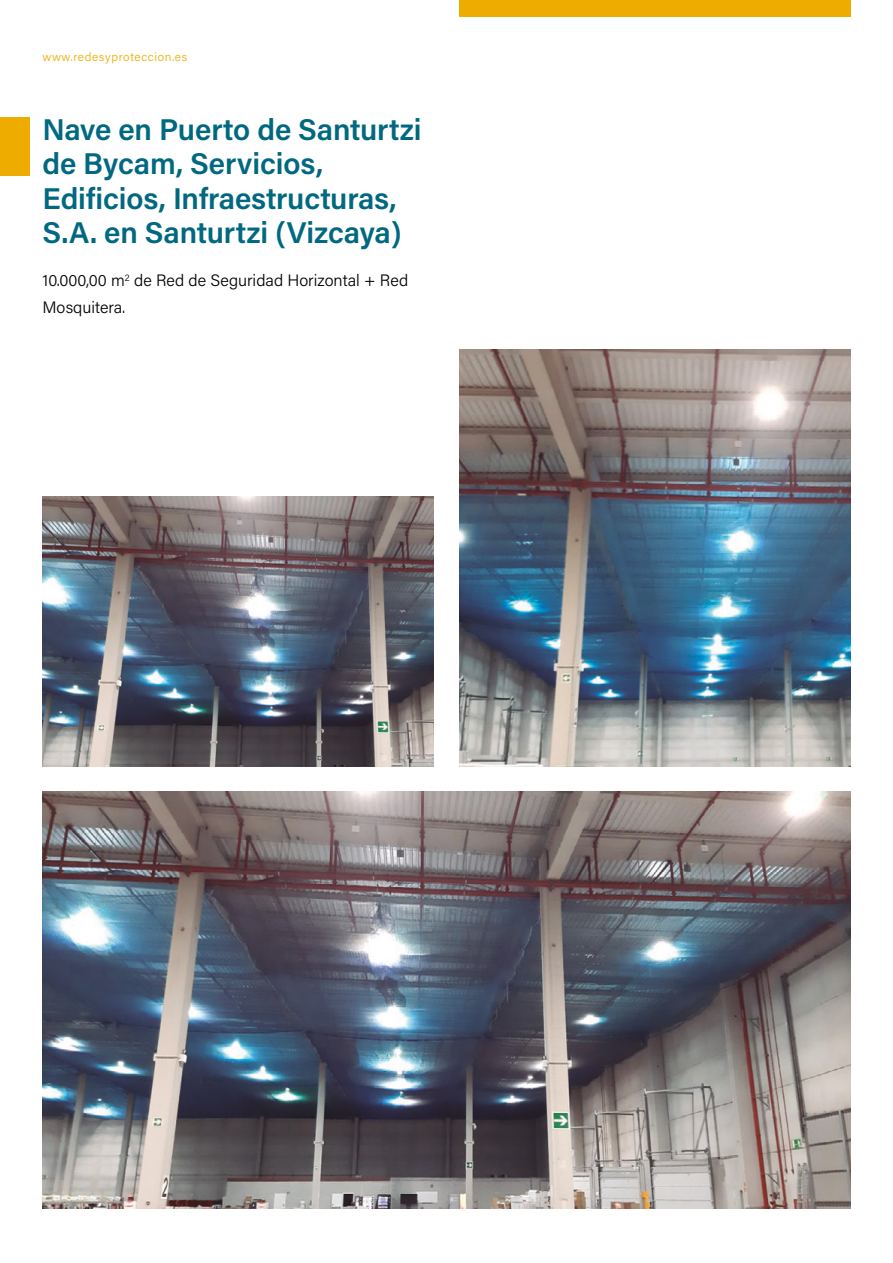
<style>
.page{position:relative;width:893px;height:1263px;background:#fff}
.page>*{position:absolute;margin:0;border:0;box-sizing:border-box;transform-origin:0 0}
.t1{font:30px/34.5px "Acumin Variable Concept";letter-spacing:.04em;color:#006880}
.t2{font:16.5px/27px "Acumin Variable Concept";letter-spacing:.01em;color:#000}
.t3{font:12px "Acumin Variable Concept";letter-spacing:.06em;color:#eeab00}
</style>
<div class="page">
<div style="left:0;top:118px;width:30px;height:58px;background:#eeab00"></div>
<div style="left:459px;top:0;width:391px;height:17px;background:#eeab00"></div>
<img style="left:43px;top:792px;width:807px;height:417px">
<img style="left:43px;top:497px;width:391px;height:269px">
<img style="left:459px;top:349px;width:391px;height:417px">
<p class="t3" style="left:43px;top:48px;width:146px">www.redesyproteccion.es</p>
<p class="t1" style="left:43px;top:111px;width:379px">Nave en Puerto de Santurtzi de Bycam, Servicios,<br>Edificios, Infraestructuras,<br>S.A. en Santurtzi (Vizcaya)</p>
<p class="t2" style="left:43px;top:267px;width:367px">10.000,00 m<sup>2</sup> de Red de Seguridad Horizontal + Red<br>Mosquitera.</p>
</div>
